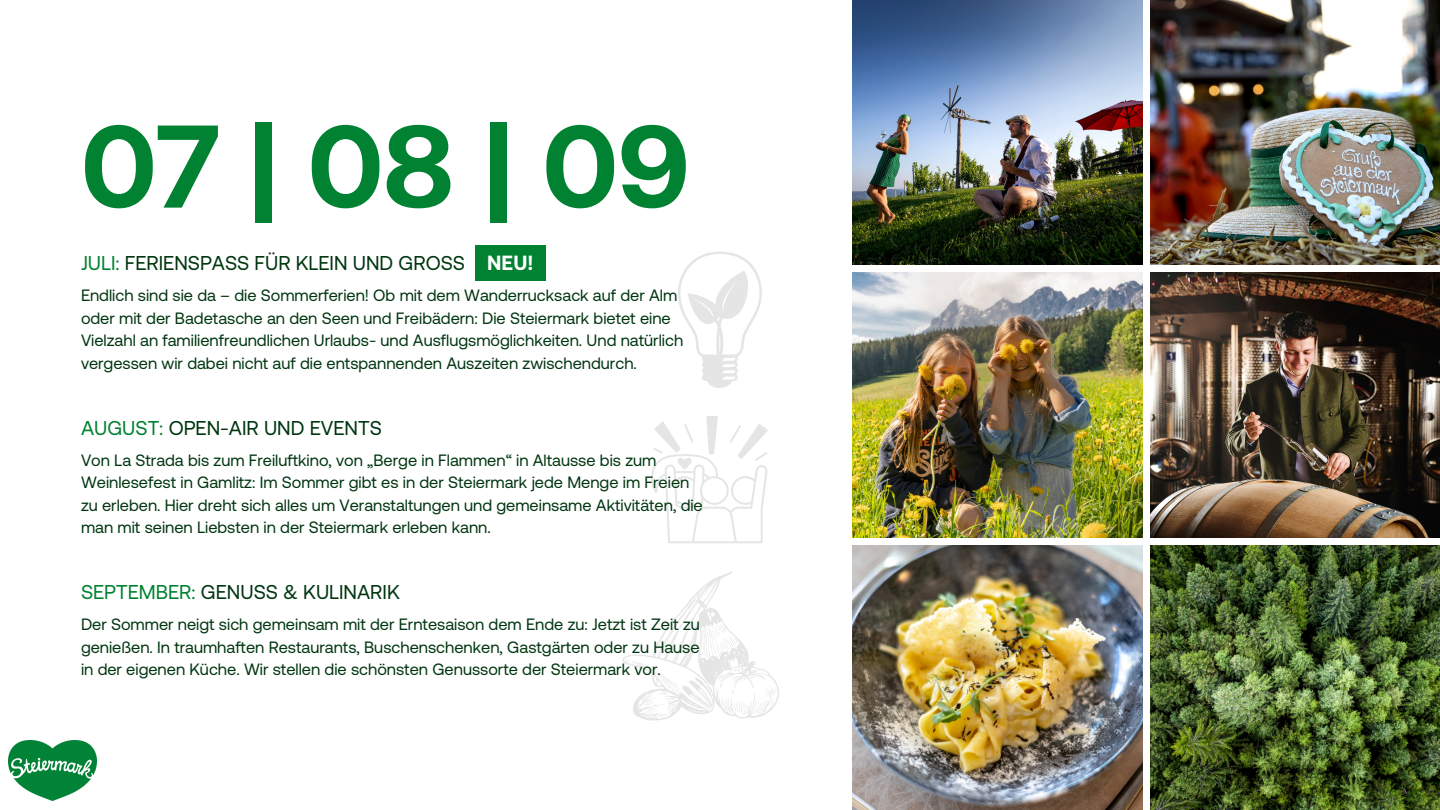
<style>
.page{position:relative;width:1440px;height:810px;background:#fff}
.page>*{position:absolute;margin:0;border:0;box-sizing:border-box;transform-origin:0 0}
.t1{font:700 117.2px "Aeonik";color:#008232}
.t2{font:700 20.5px "Aeonik";color:#fff}
.t3{font:20px "Aeonik";color:#003610}
.t4{font:16.4px/22.5px "Aeonik";color:#003610}
.s1{color:#008232}
</style>
<div class="page">
<img style="left:853px;top:0;width:290px;height:265px">
<img style="left:853px;top:272px;width:290px;height:266px">
<img style="left:1150px;top:272px;width:290px;height:266px">
<img style="left:1150px;top:545px;width:290px;height:265px">
<img style="left:1150px;top:0;width:290px;height:265px">
<img style="left:853px;top:545px;width:290px;height:265px">
<svg style="left:678px;top:252px;width:84px;height:136px"></svg>
<svg style="left:651px;top:416px;width:117px;height:127px"></svg>
<svg style="left:623px;top:571px;width:156px;height:150px"></svg>
<img style="left:9px;top:741px;width:88px;height:60px">
<div style="left:475px;top:246px;width:71px;height:35px;background:#008232"></div>
<p class="t1" style="left:81px;top:99px;width:610px">07|08|09</p>
<p class="t3" style="left:81px;top:252px;width:386px"><span class="s1">JULI:</span> FERIENSPASS FÜR KLEIN UND GROSS</p>
<p class="t2" style="left:487px;top:251px;width:48px">NEU!</p>
<p class="t4" style="left:81px;top:284px;width:604px">Endlich sind sie da – die Sommerferien! Ob mit dem Wanderrucksack auf der Alm oder mit der Badetasche an den Seen und Freibädern: Die Steiermark bietet eine Vielzahl an familienfreundlichen Urlaubs- und Ausflugsmöglichkeiten. Und natürlich vergessen wir dabei nicht auf die entspannenden Auszeiten zwischendurch.</p>
<p class="t3" style="left:81px;top:416px;width:302px"><span class="s1">AUGUST:</span> OPEN-AIR UND EVENTS</p>
<p class="t4" style="left:81px;top:449px;width:623px">Von La Strada bis zum Freiluftkino, von „Berge in Flammen“ in Altausse bis zum Weinlesefest in Gamlitz: Im Sommer gibt es in der Steiermark jede Menge im Freien zu erleben. Hier dreht sich alles um Veranstaltungen und gemeinsame Aktivitäten, die man mit seinen Liebsten in der Steiermark erleben kann.</p>
<p class="t3" style="left:81px;top:581px;width:320px"><span class="s1">SEPTEMBER:</span> GENUSS &amp; KULINARIK</p>
<p class="t4" style="left:81px;top:613px;width:620px;text-align:justify">Der Sommer neigt sich gemeinsam mit der Erntesaison dem Ende zu: Jetzt ist Zeit zu genießen. In traumhaften Restaurants, Buschenschenken, Gastgärten oder zu Hause in der eigenen Küche. Wir stellen die schönsten Genussorte der Steiermark vor.</p>
</div>
